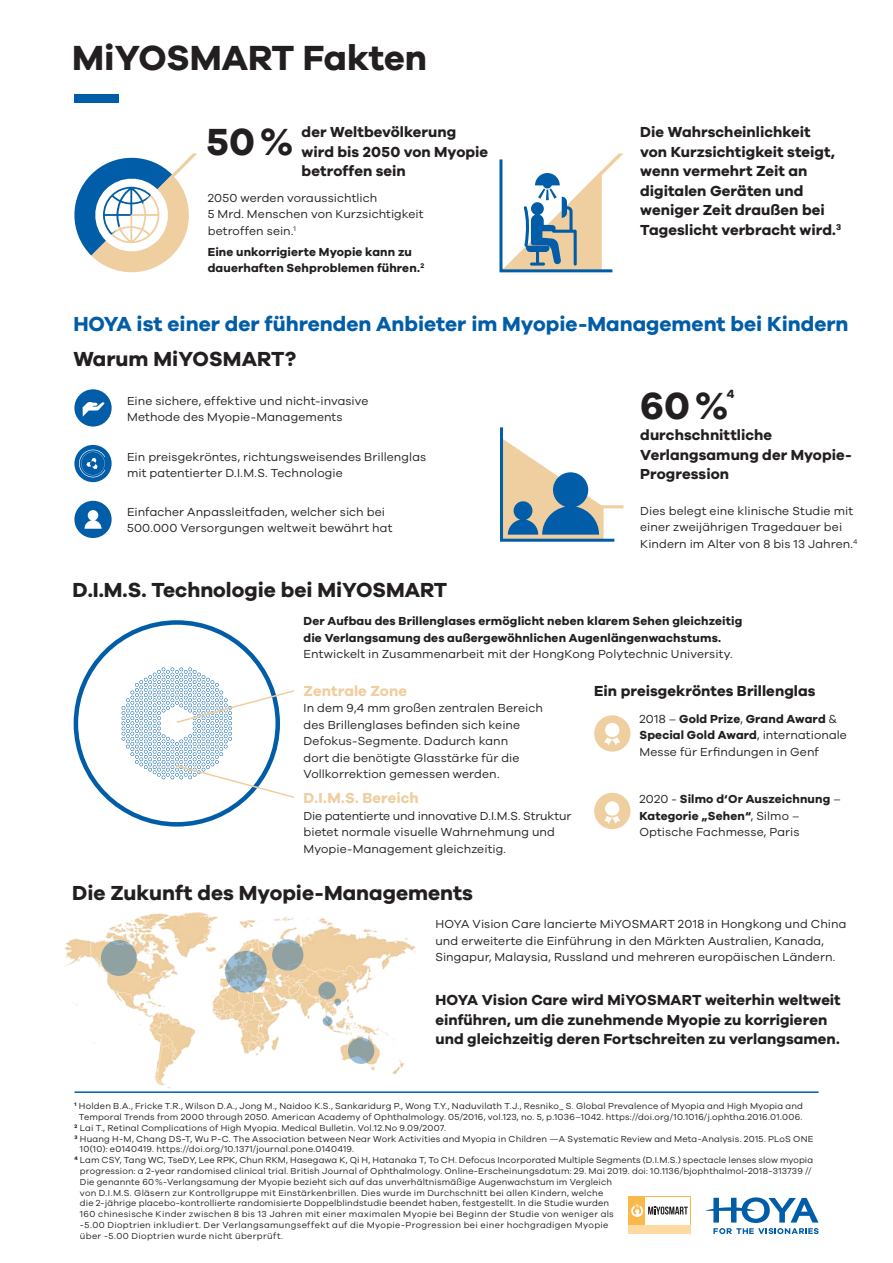
<style>
.page{position:relative;width:893px;height:1263px;background:#fff}
.page>*{position:absolute;margin:0;border:0;box-sizing:border-box;transform-origin:0 0}
.t1{font:700 39px "Galano Grotesque";color:#231f20}
.t2{font:700 36px "Galano Grotesque";color:#231f20}
.t3{font:700 21px "Galano Grotesque";color:#231f20}
.t4{font:700 21px "Galano Grotesque";color:#015da7}
.t5{font:700 15px/19.5px "Galano Grotesque";letter-spacing:.005em;color:#231f20}
.t6{font:700 15px "Galano Grotesque";letter-spacing:.005em;color:#efce9f}
.t7{font:700 12.3px "Galano Grotesque";color:#231f20}
.t8{font:12px/16.5px "Galano Grotesque";letter-spacing:.005em;color:#231f20}
.t9{font:700 12px/16.5px "Galano Grotesque";letter-spacing:.01em;color:#231f20}
.t10{font:9px "Galano Grotesque";letter-spacing:.02em;color:#231f20}
.s1{font-weight:700}
.s2{font-weight:400}
</style>
<div class="page">
<div style="left:629px;top:1224px;width:62px;height:10px;background:#fed9a1"></div>
<div style="left:629px;top:1196px;width:62px;height:29px;background:#fcb94b"></div>
<div style="left:646px;top:1197px;width:44px;height:27px;background:#fff"></div>
<svg style="left:631px;top:1204px;width:57px;height:13px"></svg>
<svg style="left:705px;top:1197px;width:114px;height:37px"></svg>
<div style="left:74px;top:94px;width:45px;height:9px;background:#015da7"></div>
<svg style="left:499px;top:153px;width:124px;height:120px"></svg>
<svg style="left:74px;top:153px;width:123px;height:120px"></svg>
<div style="left:74px;top:445px;width:38px;height:37px;background:#015da7;border-radius:50%"></div>
<svg style="left:79px;top:450px;width:26px;height:27px"></svg>
<div style="left:74px;top:501px;width:38px;height:37px;background:#015da7;border-radius:50%"></div>
<svg style="left:85px;top:510px;width:17px;height:19px"></svg>
<div style="left:74px;top:389px;width:38px;height:37px;background:#015da7;border-radius:50%"></div>
<svg style="left:83px;top:402px;width:22px;height:15px"></svg>
<svg style="left:500px;top:427px;width:117px;height:115px"></svg>
<hr style="left:597px;top:505px;width:26px;height:3px;background:#efce9f">
<svg style="left:122px;top:667px;width:172px;height:132px"></svg>
<div style="left:594px;top:715px;width:36px;height:37px;background:#efce9f;border-radius:50%"></div>
<div style="left:605px;top:723px;width:14px;height:14px;background:#fff;border-radius:50%"></div>
<svg style="left:604px;top:737px;width:16px;height:8px"></svg>
<div style="left:594px;top:793px;width:36px;height:36px;background:#efce9f;border-radius:50%"></div>
<div style="left:605px;top:801px;width:14px;height:15px;background:#fff;border-radius:50%"></div>
<svg style="left:604px;top:816px;width:16px;height:8px"></svg>
<hr style="left:75px;top:1091px;width:744px;height:2px;background:#015da7">
<img style="left:64px;top:912px;width:364px;height:181px">
<svg style="left:318px;top:982px;width:18px;height:17px"></svg>
<svg style="left:334px;top:998px;width:7px;height:7px"></svg>
<svg style="left:348px;top:1037px;width:26px;height:27px"></svg>
<svg style="left:101px;top:940px;width:36px;height:36px"></svg>
<svg style="left:225px;top:951px;width:42px;height:41px"></svg>
<svg style="left:272px;top:939px;width:31px;height:32px"></svg>
<svg style="left:323px;top:1016px;width:9px;height:10px"></svg>
<h2 class="t2" style="left:72px;top:36px;width:356px">MiYOSMART Fakten</h2>
<h1 class="t1" style="left:207px;top:118px;width:88px">50%</h1>
<h3 class="t5" style="left:302px;top:122px;width:188px">der Weltbevölkerung wird bis 2050 von Myopie betroffen sein</h3>
<h3 class="t8" style="left:208px;top:189px;width:217px">2050 werden voraussichtlich<br>5 Mrd. Menschen von Kurzsichtigkeit betroffen sein.<sup>1</sup></h3>
<h3 class="t9" style="left:208px;top:243px;width:218px">Eine unkorrigierte Myopie kann zu dauerhaften Sehproblemen führen.<sup>2</sup></h3>
<h3 class="t5" style="left:640px;top:122px;width:203px">Die Wahrscheinlichkeit von Kurzsichtigkeit steigt, wenn vermehrt Zeit an digitalen Geräten und weniger Zeit draußen bei<br>Tageslicht verbracht wird.<sup>3</sup></h3>
<h3 class="t4" style="left:73px;top:311px;width:777px">HOYA ist einer der führenden Anbieter im Myopie-Management bei Kindern</h3>
<h3 class="t3" style="left:73px;top:345px;width:224px">Warum MiYOSMART?</h3>
<h3 class="t8" style="left:127px;top:392px;width:243px">Eine sichere, effektive und nicht-invasive<br>Methode des Myopie-Managements</h3>
<h3 class="t8" style="left:127px;top:448px;width:301px">Ein preisgekröntes, richtungsweisendes Brillenglas mit patentierter D.I.M.S. Technologie</h3>
<h3 class="t8" style="left:127px;top:503px;width:267px">Einfacher Anpassleitfaden, welcher sich bei<br>500.000 Versorgungen weltweit bewährt hat</h3>
<h3 class="t3" style="left:72px;top:577px;width:376px">D.I.M.S. Technologie bei MiYOSMART</h3>
<h1 class="t1" style="left:640px;top:382px;width:90px">60%</h1>
<h3 class="t7" style="left:727px;top:387px;width:9px">4</h3>
<h3 class="t5" style="left:640px;top:425px;width:213px">durchschnittliche<br>Verlangsamung der Myopie-<br>Progression</h3>
<h3 class="t8" style="left:640px;top:502px;width:219px">Dies belegt eine klinische Studie mit einer zweijährigen Tragedauer bei<br>Kindern im Alter von 8 bis 13 Jahren.<sup>4</sup></h3>
<h3 class="t9" style="left:304px;top:613px;width:440px">Der Aufbau des Brillenglases ermöglicht neben klarem Sehen gleichzeitig die Verlangsamung des außergewöhnlichen Augenlängenwachstums.</h3>
<h3 class="t8" style="left:304px;top:646px;width:430px">Entwickelt in Zusammenarbeit mit der HongKong Polytechnic University.</h3>
<h3 class="t6" style="left:304px;top:681px;width:105px">Zentrale Zone</h3>
<h3 class="t8" style="left:304px;top:700px;width:241px">In dem 9,4 mm großen zentralen Bereich des Brillenglases befinden sich keine Defokus-Segmente. Dadurch kann<br>dort die benötigte Glasstärke für die Vollkorrektion gemessen werden.</h3>
<h3 class="t6" style="left:304px;top:789px;width:117px">D.I.M.S. Bereich</h3>
<h3 class="t8" style="left:304px;top:807px;width:269px">Die patentierte und innovative D.I.M.S. Struktur bietet normale visuelle Wahrnehmung und<br>Myopie-Management gleichzeitig.</h3>
<h3 class="t5" style="left:594px;top:681px;width:223px">Ein preisgekröntes Brillenglas</h3>
<h3 class="t8" style="left:639px;top:710px;width:209px">2018 – <span class="s1">Gold Prize</span>, <span class="s1">Grand Award</span> &amp;<br><span class="s1">Special Gold Award</span>, internationale<br>Messe für Erfindungen in Genf</h3>
<h3 class="t9" style="left:639px;top:790px;width:203px"><span class="s2">2020 -</span> Silmo d‘Or Auszeichnung <span class="s2">–<br></span>Kategorie „Sehen“<span class="s2">, Silmo –<br>Optische Fachmesse, Paris</span></h3>
<h3 class="t3" style="left:72px;top:880px;width:402px">Die Zukunft des Myopie-Managements</h3>
<h3 class="t8" style="left:435px;top:916px;width:412px">HOYA Vision Care lancierte MiYOSMART 2018 in Hongkong und China und erweiterte die Einführung in den Märkten Australien, Kanada,<br>Singapur, Malaysia, Russland und mehreren europäischen Ländern.</h3>
<h3 class="t5" style="left:435px;top:990px;width:407px">HOYA Vision Care wird MiYOSMART weiterhin weltweit einführen, um die zunehmende Myopie zu korrigieren und gleichzeitig deren Fortschreiten zu verlangsamen.</h3>
<p class="t10" style="left:75px;top:1101px;width:730px"><sup>1</sup> Holden B.A., Fricke T.R., Wilson D.A., Jong M., Naidoo K.S., Sankaridurg P., Wong T.Y., Naduvilath T.J., Resniko_ S. Global Prevalence of Myopia and High Myopia and</p>
<p class="t10" style="left:79px;top:1111px;width:725px">Temporal Trends from 2000 through 2050. American Academy of Ophthalmology. 05/2016, vol.123, no. 5, p.1036–1042. https://doi.org/10.1016/j.ophtha.2016.01.006.</p>
<p class="t10" style="left:75px;top:1122px;width:373px"><sup>2</sup> Lai T., Retinal Complications of High Myopia. Medical Bulletin. Vol.12.No 9.09/2007.</p>
<p class="t10" style="left:75px;top:1133px;width:740px"><sup>3</sup> Huang H-M, Chang DS-T, Wu P-C. The Association between Near Work Activities and Myopia in Children —A Systematic Review and Meta-Analysis. 2015. PLoS ONE</p>
<p class="t10" style="left:80px;top:1144px;width:276px">10(10): e0140419. https://doi.org/10.1371/journal.pone.0140419.</p>
<p class="t10" style="left:75px;top:1155px;width:740px"><sup>4</sup> Lam CSY, Tang WC, TseDY, Lee RPK, Chun RKM, Hasegawa K, Qi H, Hatanaka T, To CH. Defocus Incorporated Multiple Segments (D.I.M.S.) spectacle lenses slow myopia</p>
<p class="t10" style="left:80px;top:1165px;width:733px">progression: a 2-year randomised clinical trial. British Journal of Ophthalmology. Online-Erscheinungsdatum: 29. Mai 2019. doi: 10.1136/bjophthalmol-2018-313739 //</p>
<p class="t10" style="left:80px;top:1176px;width:534px">Die genannte 60%-Verlangsamung der Myopie bezieht sich auf das unverhältnismäßige Augenwachstum im Vergleich</p>
<p class="t10" style="left:80px;top:1187px;width:525px">von D.I.M.S. Gläsern zur Kontrollgruppe mit Einstärkenbrillen. Dies wurde im Durchschnitt bei allen Kindern, welche</p>
<p class="t10" style="left:80px;top:1198px;width:531px">die 2-jährige placebo-kontrollierte randomisierte Doppelblindstudie beendet haben, festgestellt. In die Studie wurden</p>
<p class="t10" style="left:80px;top:1209px;width:535px">160 chinesische Kinder zwischen 8 bis 13 Jahren mit einer maximalen Myopie bei Beginn der Studie von weniger als</p>
<p class="t10" style="left:80px;top:1219px;width:530px">-5.00 Dioptrien inkludiert. Der Verlangsamungseffekt auf die Myopie-Progression bei einer hochgradigen Myopie</p>
<p class="t10" style="left:80px;top:1230px;width:205px">über -5.00 Dioptrien wurde nicht überprüft.</p>
</div>
